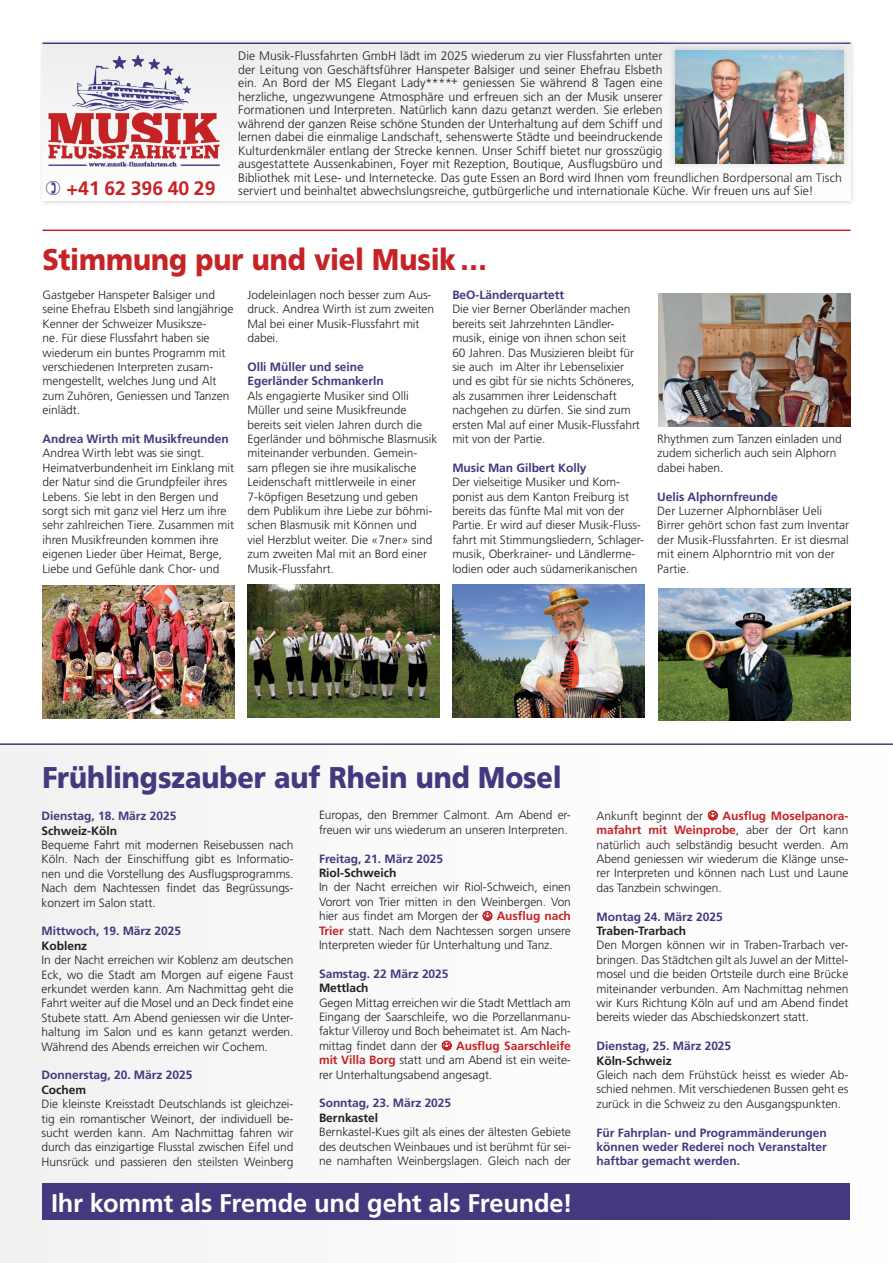
<style>
.page{position:relative;width:893px;height:1263px;background:#fff}
.page>*{position:absolute;margin:0;border:0;box-sizing:border-box;transform-origin:0 0}
.t1{font:900 30px "Frutiger LT Std";color:#44387f;scale:.9 1}
.t2{font:900 30px "Frutiger LT Std";color:#c62326;scale:.9 1}
.t3{font:700 25.5px "Frutiger LT Std";letter-spacing:-.01em;color:#fff}
.t4{font:700 19.5px "Frutiger LT Std";color:#c62326}
.t5{font:300 12.3px/13.5px "Frutiger LT Std";letter-spacing:.005em;color:#231f20}
.t6{font:300 12px/14.4px "Frutiger LT Std";letter-spacing:-.005em;color:#231f20;text-align:justify}
.t7{font:700 12px/14.4px "Frutiger LT Std";color:#44387f}
.t8{font:700 12px "Frutiger LT Std";letter-spacing:-.005em;color:#231f20}
.s1{font-weight:700;color:#c62326}
</style>
<div class="page">
<div style="left:0;top:743px;width:893px;height:520px;background:#fafafb"></div>
<div style="left:38px;top:39px;width:818px;height:167px;background:#231f20;opacity:.2"></div>
<div style="left:43px;top:43px;width:807px;height:158px;background:#f6f6f7"></div>
<img style="left:39px;top:45px;width:181px;height:128px">
<hr style="left:43px;top:43px;width:807px;height:1px;background:#44387f">
<hr style="left:43px;top:230px;width:807px;height:1px;background:#c62326">
<hr style="left:0;top:743px;width:893px;height:2px;background:#44387f">
<div style="left:43px;top:1184px;width:807px;height:36px;background:#44387f"></div>
<div style="left:651px;top:27px;width:217px;height:160px;background:#fff;opacity:.5"></div>
<img style="left:675px;top:51px;width:169px;height:112px">
<img style="left:43px;top:586px;width:192px;height:132px">
<img style="left:247px;top:585px;width:193px;height:132px">
<img style="left:658px;top:293px;width:192px;height:133px">
<img style="left:452px;top:585px;width:192px;height:132px">
<img style="left:658px;top:588px;width:192px;height:133px">
<h3 class="t4" style="left:67px;top:177px;width:151px">+41 62 396 40 29</h3>
<p class="t5" style="left:238px;top:50px;width:605px">Die Musik-Flussfahrten GmbH lädt im 2025 wiederum zu vier Flussfahrten unter<br>der Leitung von Geschäftsführer Hanspeter Balsiger und seiner Ehefrau Elsbeth<br>ein. An Bord der MS Elegant Lady****<sup>+</sup> geniessen Sie während 8 Tagen eine<br>herzliche, ungezwungene Atmosphäre und erfreuen sich an der Musik unserer<br>Formationen und Interpreten. Natürlich kann dazu getanzt werden. Sie erleben<br>während der ganzen Reise schöne Stunden der Unterhaltung auf dem Schiff und<br>lernen dabei die einmalige Landschaft, sehenswerte Städte und beeindruckende<br>Kulturdenkmäler entlang der Strecke kennen. Unser Schiff bietet nur grosszügig<br>ausgestattete Aussenkabinen, Foyer mit Rezeption, Boutique, Ausflugsbüro und<br>Bibliothek mit Lese- und Internetecke. Das gute Essen an Bord wird Ihnen vom freundlichen Bordpersonal am Tisch serviert und beinhaltet abwechslungsreiche, gutbürgerliche und internationale Küche. Wir freuen uns auf Sie!</p>
<h1 class="t2" style="left:43px;top:242px;width:496px">Stimmung pur und viel Musik…</h1>
<p class="t6" style="left:43px;top:288px;width:192px;text-align:left">Gastgeber Hanspeter Balsiger und seine Ehefrau Elsbeth sind langjährige<br>Kenner der Schweizer Musiksze-<br>ne. Für diese Flussfahrt haben sie wiederum ein buntes Programm mit verschiedenen Interpreten zusam&shy;mengestellt, welches Jung und Alt zum Zuhören, Geniessen und Tanzen einlädt.</p>
<p class="t7" style="left:43px;top:432px;width:188px">Andrea Wirth mit Musikfreunden</p>
<p class="t6" style="left:43px;top:446px;width:193px;text-align:left">Andrea Wirth lebt was sie singt.<br>Heimatverbundenheit im Einklang mit der Natur sind die Grundpfeiler ihres Lebens. Sie lebt in den Bergen und sorgt sich mit ganz viel Herz um ihre sehr zahlreichen Tiere. Zusammen mit ihren Musikfreunden kommen ihre eigenen Lieder über Heimat, Berge, Liebe und Gefühle dank Chor- und</p>
<p class="t6" style="left:247px;top:288px;width:188px;text-align:left">Jodeleinlagen noch besser zum Aus&shy;druck. Andrea Wirth ist zum zweiten<br>Mal bei einer Musik-Flussfahrt mit dabei.</p>
<p class="t7" style="left:247px;top:360px;width:138px">Olli Müller und seine<br>Egerländer Schmankerln</p>
<p class="t6" style="left:247px;top:389px;width:192px;text-align:left">Als engagierte Musiker sind Olli<br>Müller und seine Musikfreunde bereits seit vielen Jahren durch die<br>Egerländer und böhmische Blasmusik miteinander verbunden. Gemein&shy;sam pflegen sie ihre musikalische<br>Leidenschaft mittlerweile in einer<br>7-köpfigen Besetzung und geben dem Publikum ihre Liebe zur böhmi&shy;schen Blasmusik mit Können und<br>viel Herzblut weiter. Die «7ner» sind zum zweiten Mal mit an Bord einer<br>Musik-Flussfahrt.</p>
<p class="t7" style="left:452px;top:288px;width:113px">BeO-Länderquartett</p>
<p class="t6" style="left:452px;top:302px;width:189px;text-align:left">Die vier Berner Oberländer machen bereits seit Jahrzehnten Ländler&shy;musik, einige von ihnen schon seit 60 Jahren. Das Musizieren bleibt für sie auch im Alter ihr Lebenselixier und es gibt für sie nichts Schöneres, als zusammen ihrer Leidenschaft nachgehen zu dürfen. Sie sind zum ersten Mal auf einer Musik-Flussfahrt mit von der Partie.</p>
<p class="t7" style="left:452px;top:460px;width:136px">Music Man Gilbert Kolly</p>
<p class="t6" style="left:452px;top:475px;width:193px;text-align:left">Der vielseitige Musiker und Kom&shy;ponist aus dem Kanton Freiburg ist bereits das fünfte Mal mit von der Partie. Er wird auf dieser Musik-Fluss&shy;fahrt mit Stimmungsliedern, Schlager&shy;musik, Oberkrainer- und Ländlerme&shy;lodien oder auch südamerikanischen</p>
<p class="t6" style="left:657px;top:432px;width:186px;text-align:left">Rhythmen zum Tanzen einladen und zudem sicherlich auch sein Alphorn dabei haben.</p>
<p class="t7" style="left:657px;top:489px;width:122px">Uelis Alphornfreunde</p>
<p class="t6" style="left:657px;top:504px;width:193px;text-align:left">Der Luzerner Alphornbläser Ueli<br>Birrer gehört schon fast zum Inventar der Musik-Flussfahrten. Er ist diesmal mit einem Alphorntrio mit von der<br>Partie.</p>
<h1 class="t1" style="left:43px;top:759px;width:578px">Frühlingszauber auf Rhein und Mosel</h1>
<p class="t7" style="left:42px;top:809px;width:136px">Dienstag, 18. März 2025</p>
<p class="t8" style="left:42px;top:823px;width:77px">Schweiz-Köln</p>
<p class="t6" style="left:42px;top:838px;width:253px">Bequeme Fahrt mit modernen Reisebussen nach Köln. Nach der Einschiffung gibt es Informatio&shy;nen und die Vorstellung des Ausflugsprogramms.<br>Nach dem Nachtessen findet das Begrüssungs&shy;konzert im Salon statt.</p>
<p class="t7" style="left:42px;top:924px;width:141px">Mittwoch, 19. März 2025</p>
<p class="t8" style="left:42px;top:938px;width:47px">Koblenz</p>
<p class="t6" style="left:42px;top:953px;width:253px">In der Nacht erreichen wir Koblenz am deutschen Eck, wo die Stadt am Morgen auf eigene Faust erkundet werden kann. Am Nachmittag geht die Fahrt weiter auf die Mosel und an Deck findet eine Stubete statt. Am Abend geniessen wir die Unter&shy;haltung im Salon und es kann getanzt werden.<br>Während des Abends erreichen wir Cochem.</p>
<p class="t7" style="left:42px;top:1068px;width:152px">Donnerstag, 20. März 2025</p>
<p class="t8" style="left:42px;top:1082px;width:46px">Cochem</p>
<p class="t6" style="left:42px;top:1097px;width:253px">Die kleinste Kreisstadt Deutschlands ist gleichzei&shy;tig ein romantischer Weinort, der individuell be&shy;sucht werden kann. Am Nachmittag fahren wir durch das einzigartige Flusstal zwischen Eifel und Hunsrück und passieren den steilsten Weinberg</p>
<p class="t6" style="left:319px;top:808px;width:253px">Europas, den Bremmer Calmont. Am Abend er&shy;freuen wir uns wiederum an unseren Interpreten.</p>
<p class="t7" style="left:319px;top:851px;width:126px">Freitag, 21. März 2025</p>
<p class="t8" style="left:319px;top:866px;width:79px">Riol-Schweich</p>
<p class="t6" style="left:319px;top:880px;width:253px">In der Nacht erreichen wir Riol-Schweich, einen Vorort von Trier mitten in den Weinbergen. Von hier aus findet am Morgen der</p>
<p class="t6" style="left:319px;top:909px;width:253px;text-indent:178px"><span class="s1">Ausflug nach Trier</span> statt. Nach dem Nachtessen sorgen unsere Interpreten wieder für Unterhaltung und Tanz.</p>
<p class="t7" style="left:319px;top:966px;width:131px">Samstag. 22 März 2025</p>
<p class="t8" style="left:319px;top:981px;width:51px">Mettlach</p>
<p class="t6" style="left:319px;top:995px;width:253px">Gegen Mittag erreichen wir die Stadt Mettlach am Eingang der Saarschleife, wo die Porzellanmanu&shy;faktur Villeroy und Boch beheimatet ist. Am Nach&shy;mittag findet dann der</p>
<p class="t6" style="left:319px;top:1039px;width:253px;text-indent:137px"><span class="s1">Ausflug Saarschleife mit Villa Borg</span> statt und am Abend ist ein weite&shy;rer Unterhaltungsabend angesagt.</p>
<p class="t7" style="left:319px;top:1096px;width:134px">Sonntag, 23. März 2025</p>
<p class="t8" style="left:319px;top:1111px;width:61px">Bernkastel</p>
<p class="t6" style="left:319px;top:1125px;width:253px">Bernkastel-Kues gilt als eines der ältesten Gebiete des deutschen Weinbaues und ist berühmt für sei&shy;ne namhaften Weinbergslagen. Gleich nach der</p>
<h2 class="t3" style="left:51px;top:1188px;width:523px">Ihr kommt als Fremde und geht als Freunde!</h2>
<p class="t6" style="left:596px;top:808px;width:253px;text-indent:126px"><span class="s1">Ausflug Moselpanora&shy;mafahrt mit Weinprobe</span>, aber der Ort kann natürlich auch selbständig besucht werden. Am Abend geniessen wir wiederum die Klänge unse&shy;rer Interpreten und können nach Lust und Laune das Tanzbein schwingen.</p>
<p class="t7" style="left:596px;top:909px;width:128px">Montag 24. März 2025</p>
<p class="t8" style="left:596px;top:924px;width:91px">Traben-Trarbach</p>
<p class="t6" style="left:596px;top:938px;width:253px">Den Morgen können wir in Traben-Trarbach ver&shy;bringen. Das Städtchen gilt als Juwel an der Mittel&shy;mosel und die beiden Ortsteile durch eine Brücke miteinander verbunden. Am Nachmittag nehmen wir Kurs Richtung Köln auf und am Abend findet bereits wieder das Abschiedskonzert statt.</p>
<p class="t7" style="left:596px;top:1039px;width:136px">Dienstag, 25. März 2025</p>
<p class="t8" style="left:596px;top:1053px;width:77px">Köln-Schweiz</p>
<p class="t6" style="left:596px;top:1068px;width:253px">Gleich nach dem Frühstück heisst es wieder Ab&shy;schied nehmen. Mit verschiedenen Bussen geht es zurück in die Schweiz zu den Ausgangspunkten.</p>
<p class="t7" style="left:596px;top:1125px;width:232px;text-align:justify">Für Fahrplan- und Programmänderungen können weder Rederei noch Veranstalter haftbar gemacht werden.</p>
<p class="t6" style="left:596px;top:808px;width:108px">Ankunft beginnt der</p>
</div>
